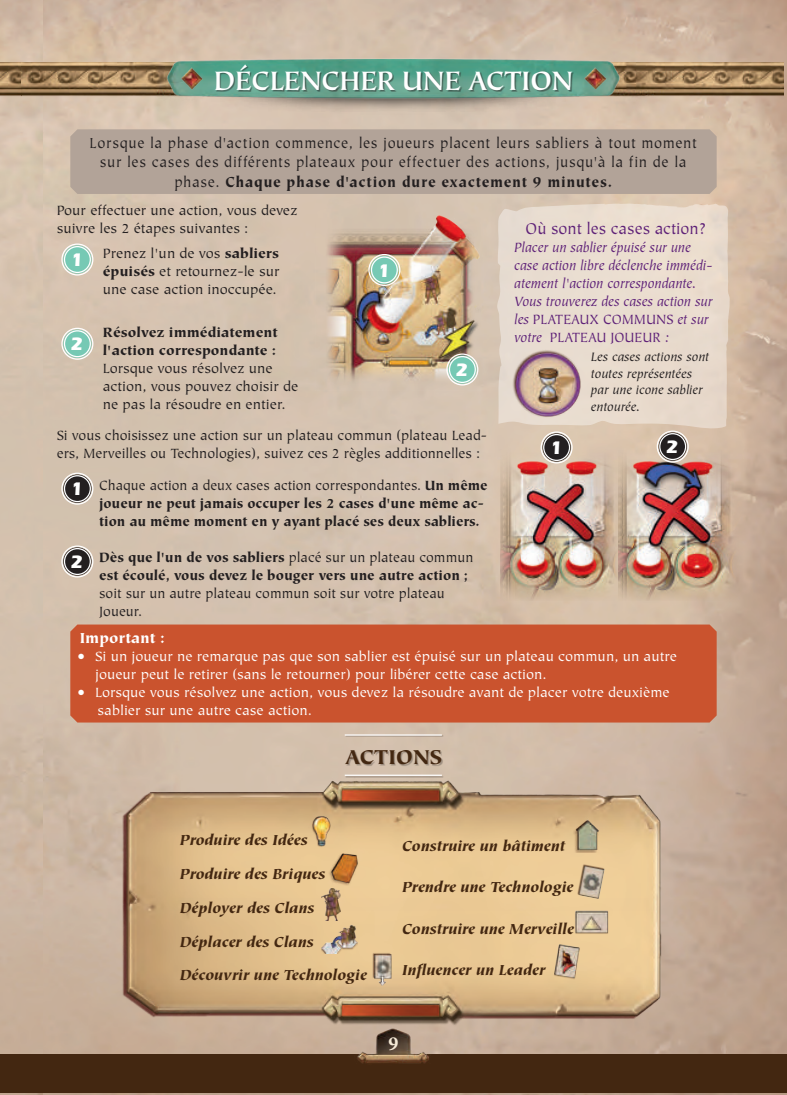
<style>
.page{position:relative;width:787px;height:1095px;background:#fff}
.page>*{position:absolute;margin:0;border:0;box-sizing:border-box;transform-origin:0 0}
.t1{font:700 27.5px "Tiepolo SCEF";letter-spacing:.02em;color:#fff}
.t2{font:900 22.5px "Tiepolo";color:#432711}
.t3{font:700 20px "Minion Pro";color:#f6ead7}
.t4{font:700 18.75px "Eras ITC";color:#fff}
.t5{font:17.5px "Tiepolo";color:#5e2178;scale:.95 1}
.t6{font:16.25px/19.5px "Tiepolo";letter-spacing:.04em;color:#231f20;text-align:center;scale:.92 1}
.t7{font:italic 900 16.25px/33.8px "Tiepolo";color:#432711}
.t8{font:900 16.25px "Tiepolo";color:#fff}
.t9{font:15px/18px "Tiepolo";color:#231f20}
.t10{font:15px/18px "Tiepolo";color:#fff}
.t11{font:italic 15px/18px "Tiepolo";color:#5e2178;scale:.95 1}
.t12{font:900 15px/18px "Tiepolo";color:#231f20;scale:.95 1}
.t13{font:900 15px/18px "Tiepolo";color:#231f20;scale:.96 1}
.t14{font:15px/18px "Tiepolo";color:#231f20;scale:.96 1}
.t15{font:900 15px/18px "Tiepolo";color:#231f20}
.t16{font:italic 13.75px/16.5px "Tiepolo";color:#231f20}
.s1{font-weight:900}
.s2{font-weight:400}
.s3{font-style:normal}
</style>
<div class="page">
<img style="left:43px;top:0;width:744px;height:1094px">
<img style="left:0;top:0;width:43px;height:1094px">
<div style="left:0;top:1054px;width:787px;height:39px;background:#432711"></div>
<img style="left:349px;top:1029px;width:89px;height:34px">
<img style="left:119px;top:758px;width:549px;height:271px">
<img style="left:0;top:63px;width:783px;height:47px">
<img style="left:162px;top:54px;width:462px;height:61px">
<img style="left:174px;top:63px;width:34px;height:33px">
<img style="left:577px;top:63px;width:34px;height:33px">
<svg style="left:63px;top:474px;width:29px;height:29px"></svg>
<div style="left:61px;top:473px;width:32px;height:32px;border:1px solid #fff;border-radius:50%"></div>
<div style="left:64px;top:475px;width:27px;height:27px;border:1px solid #fff;border-radius:50%"></div>
<svg style="left:63px;top:547px;width:29px;height:29px"></svg>
<div style="left:61px;top:545px;width:32px;height:32px;border:1px solid #fff;border-radius:50%"></div>
<div style="left:64px;top:548px;width:27px;height:27px;border:1px solid #fff;border-radius:50%"></div>
<img style="left:315px;top:210px;width:168px;height:180px">
<img style="left:500px;top:448px;width:119px;height:153px">
<img style="left:619px;top:448px;width:122px;height:153px">
<svg style="left:63px;top:245px;width:29px;height:29px"></svg>
<div style="left:61px;top:243px;width:32px;height:33px;border:1px solid #fff;border-radius:50%"></div>
<div style="left:64px;top:246px;width:27px;height:27px;border:1px solid #fff;border-radius:50%"></div>
<svg style="left:63px;top:330px;width:29px;height:28px"></svg>
<div style="left:61px;top:328px;width:32px;height:32px;border:1px solid #fff;border-radius:50%"></div>
<div style="left:64px;top:330px;width:27px;height:27px;border:1px solid #fff;border-radius:50%"></div>
<svg style="left:448px;top:355px;width:28px;height:29px"></svg>
<div style="left:446px;top:353px;width:32px;height:32px;border:1px solid #fff;border-radius:50%"></div>
<div style="left:449px;top:356px;width:27px;height:27px;border:1px solid #fff;border-radius:50%"></div>
<svg style="left:658px;top:432px;width:29px;height:29px"></svg>
<div style="left:656px;top:431px;width:32px;height:32px;border:1px solid #fff;border-radius:50%"></div>
<div style="left:659px;top:433px;width:27px;height:27px;border:1px solid #fff;border-radius:50%"></div>
<svg style="left:542px;top:433px;width:29px;height:29px"></svg>
<div style="left:540px;top:431px;width:32px;height:32px;border:1px solid #fff;border-radius:50%"></div>
<div style="left:543px;top:434px;width:27px;height:27px;border:1px solid #fff;border-radius:50%"></div>
<svg style="left:370px;top:256px;width:28px;height:28px"></svg>
<div style="left:368px;top:254px;width:32px;height:32px;border:1px solid #fff;border-radius:50%"></div>
<div style="left:371px;top:256px;width:27px;height:27px;border:1px solid #fff;border-radius:50%"></div>
<div style="left:70px;top:624px;width:646px;height:98px;background:#ca532e"></div>
<div style="left:216px;top:65px;width:358px;height:27px;background:#231f20;opacity:.5"></div>
<div style="left:70px;top:129px;width:646px;height:65px;background:#b2a398"></div>
<div style="left:345px;top:735px;width:99px;height:43px;background:#231f20;opacity:.3"></div>
<hr style="left:345px;top:734px;width:97px;height:2px;background:#fff">
<hr style="left:345px;top:775px;width:97px;height:1px;background:#fff">
<img style="left:304px;top:813px;width:35px;height:36px">
<img style="left:365px;top:951px;width:35px;height:35px">
<img style="left:570px;top:817px;width:36px;height:35px">
<img style="left:571px;top:862px;width:42px;height:41px">
<img style="left:573px;top:904px;width:36px;height:36px">
<img style="left:549px;top:944px;width:36px;height:35px">
<img style="left:327px;top:850px;width:35px;height:36px">
<img style="left:322px;top:889px;width:18px;height:31px">
<img style="left:322px;top:924px;width:35px;height:29px">
<div style="left:497px;top:203px;width:233px;height:226px;background:#e8dbcf"></div>
<img style="left:512px;top:349px;width:71px;height:71px">
<h1 class="t1" style="left:214px;top:64px;width:360px">DÉCLENCHER UNE ACTION</h1>
<p class="t6" style="left:90px;top:134px;width:661px">Lorsque la phase d'action commence, les joueurs placent leurs sabliers à tout moment sur les cases des différents plateaux pour effectuer des actions, jusqu'à la fin de la phase. <span class="s1">Chaque phase d'action dure exactement 9 minutes.</span></p>
<p class="t9" style="left:57px;top:202px;width:242px">Pour effectuer une action, vous devez suivre les 2 étapes suivantes :</p>
<p class="t9" style="left:103px;top:245px;width:178px;text-align:justify">Prenez l'un de vos <span class="s1">sabliers épuisés</span> et retournez-le sur une case action inoccupée.</p>
<p class="t15" style="left:103px;top:324px;width:176px">Résolvez immédiatement l'action correspondante :</p>
<p class="t9" style="left:103px;top:360px;width:197px">Lorsque vous résolvez une action, vous pouvez choisir de ne pas la résoudre en entier.</p>
<p class="t9" style="left:57px;top:427px;width:432px">Si vous choisissez une action sur un plateau commun (plateau Lead&shy;ers, Merveilles ou Technologies), suivez ces 2 règles additionnelles :</p>
<p class="t12" style="left:99px;top:477px;width:410px"><span class="s2">Chaque action a deux cases action correspondantes.</span> Un même joueur ne peut jamais occuper les 2 cases d'une même ac&shy;tion au même moment en y ayant placé ses deux sabliers.</p>
<p class="t13" style="left:99px;top:549px;width:391px">Dès que l'un de vos sabliers <span class="s2">placé sur un plateau commun </span>est écoulé, vous devez le bouger vers une autre action ;</p>
<p class="t14" style="left:99px;top:585px;width:361px">soit sur un autre plateau commun soit sur votre plateau<br>Joueur.</p>
<p class="t8" style="left:80px;top:629px;width:86px">Important :</p>
<p class="t10" style="left:95px;top:648px;width:583px;text-indent:-18px">• Si un joueur ne remarque pas que son sablier est épuisé sur un plateau commun, un autre joueur peut le retirer (sans le retourner) pour libérer cette case action.</p>
<p class="t10" style="left:98px;top:684px;width:573px;text-indent:-20px">• Lorsque vous résolvez une action, vous devez la résoudre avant de placer votre deuxième sablier sur une autre case action.</p>
<p class="t5" style="left:525px;top:219px;width:191px">Où sont les cases action?</p>
<p class="t11" style="left:514px;top:239px;width:210px">Placer un sablier épuisé sur une case action libre déclenche immédi&shy;atement l'action correspondante.<br>Vous trouverez des cases action sur les <span class="s3">PLATEAUX COMMUNS</span> et sur votre <span class="s3">PLATEAU JOUEUR</span> :</p>
<p class="t16" style="left:591px;top:349px;width:120px">Les cases actions sont toutes représentées par une icone sablier entourée.</p>
<p class="t4" style="left:71px;top:249px;width:14px">1</p>
<p class="t4" style="left:378px;top:259px;width:14px">1</p>
<p class="t4" style="left:71px;top:333px;width:14px">2</p>
<p class="t4" style="left:456px;top:359px;width:14px">2</p>
<p class="t4" style="left:550px;top:437px;width:14px">1</p>
<p class="t4" style="left:666px;top:436px;width:14px">2</p>
<p class="t4" style="left:71px;top:478px;width:14px">1</p>
<p class="t4" style="left:71px;top:551px;width:14px">2</p>
<h2 class="t2" style="left:345px;top:744px;width:99px">ACTIONS</h2>
<p class="t7" style="left:180px;top:824px;width:188px">Produire des Idées<br>Produire des Briques<br>Déployer des Clans<br>Déplacer des Clans<br>Découvrir une Technologie</p>
<p class="t7" style="left:402px;top:829px;width:165px">Construire un bâtiment</p>
<p class="t7" style="left:402px;top:871px;width:173px">Prendre une Technologie</p>
<p class="t7" style="left:402px;top:912px;width:173px">Construire une Merveille</p>
<p class="t7" style="left:402px;top:953px;width:145px">Influencer un Leader</p>
<h3 class="t3" style="left:388px;top:1030px;width:11px">9</h3>
</div>
